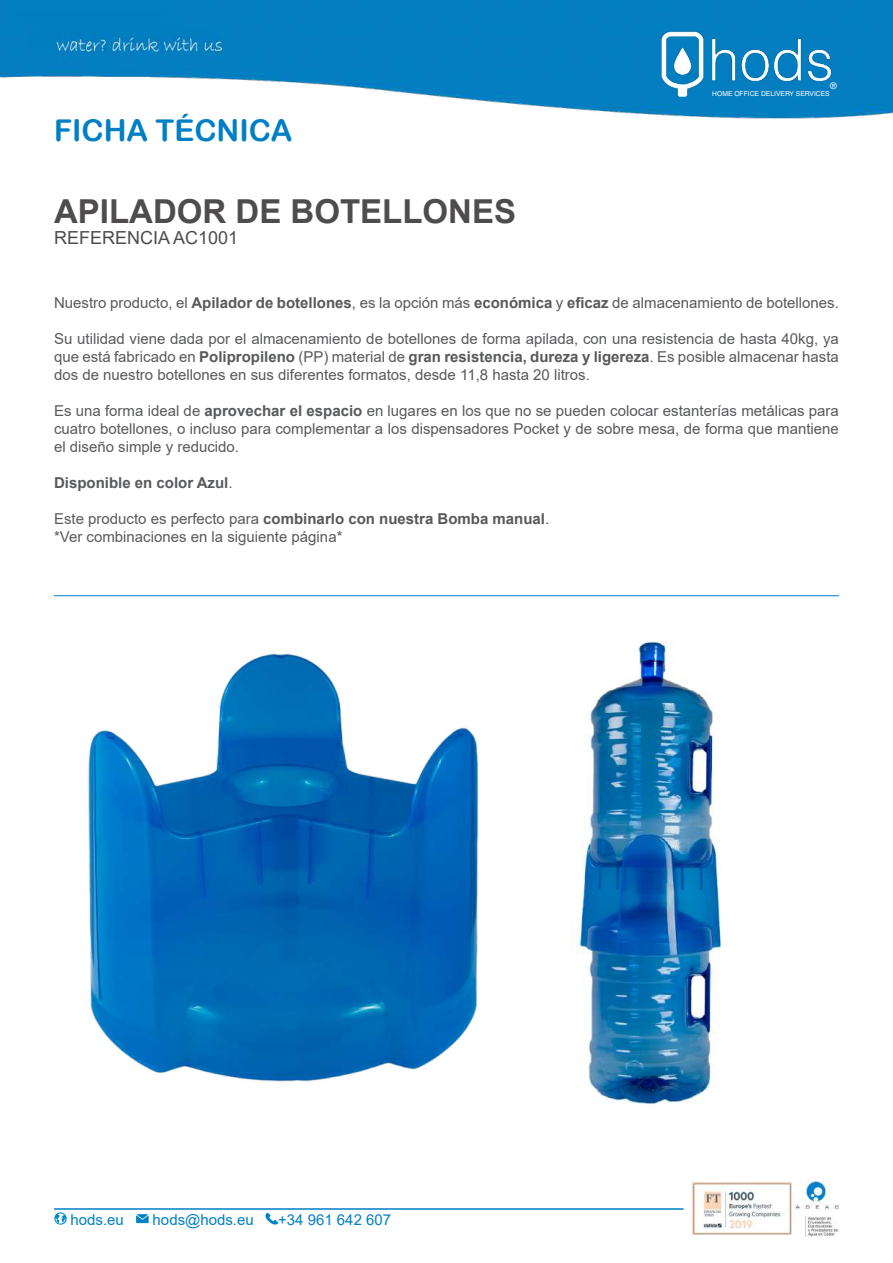
<style>
.page{position:relative;width:893px;height:1263px;background:#fff}
.page>*{position:absolute;margin:0;border:0;box-sizing:border-box;transform-origin:0 0}
.t1{font:700 33px "Arial";color:#4e4c4d}
.t2{font:30px "Arial Rounded MT Bold";color:#007fc5}
.t3{font:18px "Arial";color:#4e4c4d}
.t4{font:15px/18px "Arial";color:#58595b;text-align:justify}
.t5{font:15px "Arial";color:#007fc5}
.t6{font:700 15px "Arial";color:#58595b}
.t7{font:9px "Helvetica LT Std";color:#fff}
.t8{font:6.75px "Helvetica LT Std";color:#fff}
.s1{font-weight:700}
.s2{font-weight:400}
</style>
<div class="page">
<hr style="left:54px;top:595px;width:785px;height:1px;background:#007fc5">
<img style="left:88px;top:653px;width:391px;height:429px">
<img style="left:571px;top:641px;width:151px;height:463px">
<img style="left:0;top:0;width:893px;height:118px">
<img style="left:658px;top:32px;width:181px;height:64px">
<svg style="left:54px;top:1212px;width:12px;height:12px"></svg>
<svg style="left:136px;top:1214px;width:12px;height:10px"></svg>
<svg style="left:266px;top:1212px;width:12px;height:12px"></svg>
<hr style="left:54px;top:1208px;width:630px;height:2px;background:#007fc5">
<img style="left:692px;top:1182px;width:99px;height:53px">
<img style="left:796px;top:1181px;width:43px;height:56px">
<p class="t7" style="left:830px;top:80px;width:8px">®</p>
<h2 class="t2" style="left:54px;top:113px;width:240px">FICHA TÉCNICA</h2>
<h1 class="t1" style="left:54px;top:188px;width:464px">APILADOR DE BOTELLONES</h1>
<p class="t3" style="left:54px;top:226px;width:186px">REFERENCIA AC1001</p>
<p class="t8" style="left:712px;top:90px;width:119px">HOME OFFICE DELIVERY SERVICES</p>
<p class="t4" style="left:54px;top:293px;width:786px">Nuestro producto, el <span class="s1">Apilador de botellones</span>, es la opción más <span class="s1">económica</span> y <span class="s1">eficaz</span> de almacenamiento de botellones.</p>
<p class="t4" style="left:54px;top:329px;width:786px">Su utilidad viene dada por el almacenamiento de botellones de forma apilada, con una resistencia de hasta 40kg, ya que está fabricado en <span class="s1">Polipropileno</span> (PP) material de <span class="s1">gran resistencia, dureza y ligereza</span>. Es posible almacenar hasta dos de nuestro botellones en sus diferentes formatos, desde 11,8 hasta 20 litros.</p>
<p class="t4" style="left:54px;top:401px;width:786px">Es una forma ideal de <span class="s1">aprovechar el espacio</span> en lugares en los que no se pueden colocar estanterías metálicas para cuatro botellones, o incluso para complementar a los dispensadores Pocket y de sobre mesa, de forma que mantiene el diseño simple y reducido.</p>
<p class="t6" style="left:54px;top:472px;width:180px">Disponible en color Azul<span class="s2">.</span></p>
<p class="t4" style="left:54px;top:509px;width:497px">Este producto es perfecto para <span class="s1">combinarlo con nuestra Bomba manual</span>. *Ver combinaciones en la siguiente página*</p>
<p class="t5" style="left:71px;top:1209px;width:55px">hods.eu</p>
<p class="t5" style="left:153px;top:1209px;width:103px">hods@hods.eu</p>
<p class="t5" style="left:278px;top:1209px;width:115px">+34 961 642 607</p>
</div>
